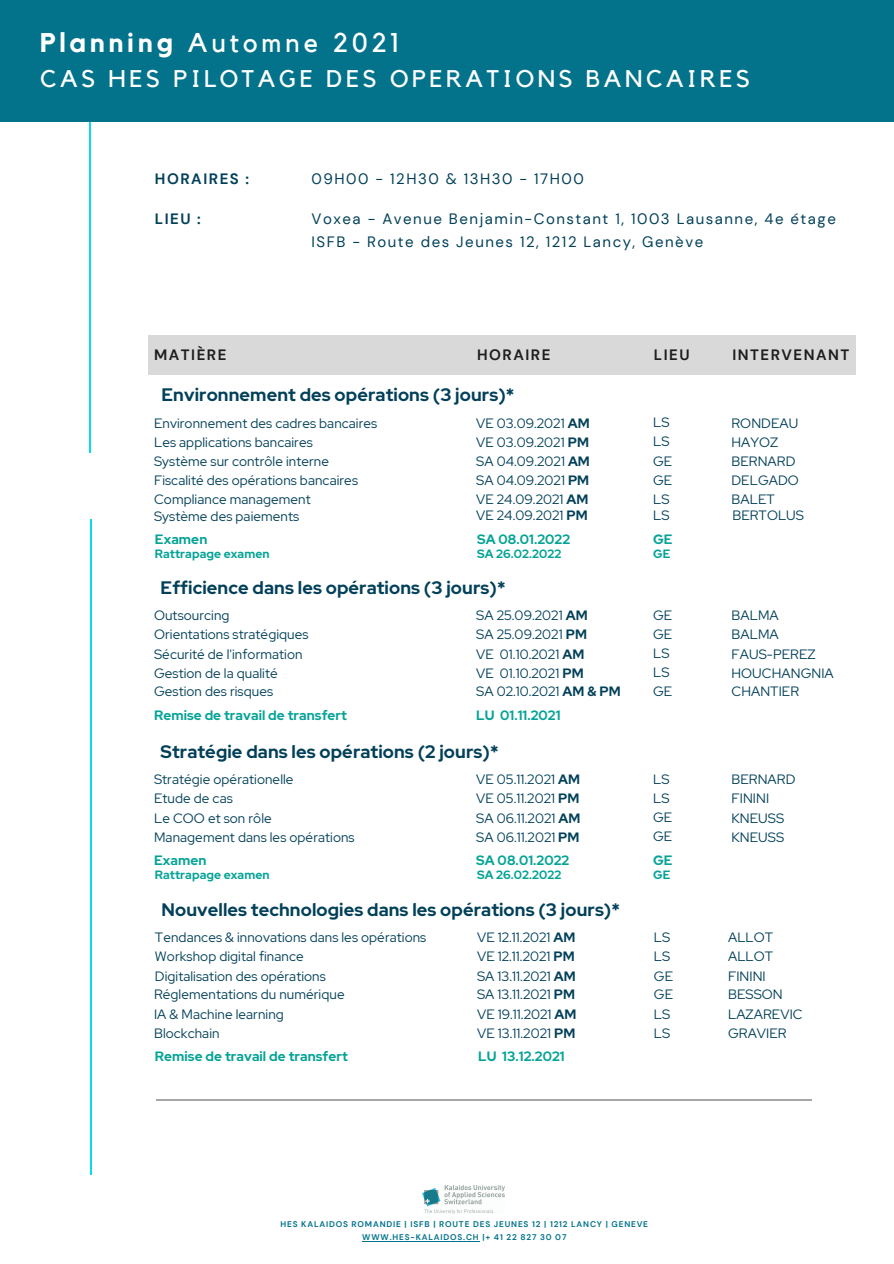
<style>
.page{position:relative;width:894px;height:1264px;background:#fff}
.page>*{position:absolute;margin:0;border:0;box-sizing:border-box;transform-origin:0 0}
.t1{font:27px "Kollektif";letter-spacing:.145em;color:#fff}
.t2{font:24px "Kollektif";letter-spacing:.145em;color:#fff}
.t3{font:700 18px "Red Hat Display";letter-spacing:.005em;color:#024059}
.t4{font:15px "DM Sans";letter-spacing:.1em;color:#024059}
.t5{font:700 15px "DM Sans";letter-spacing:.1em;color:#1e1e1e}
.t6{font:700 15px "DM Sans";letter-spacing:.1em;color:#024059}
.t7{font:13.5px "Red Hat Display";letter-spacing:.005em;color:#024059}
.t8{font:700 13.5px "Red Hat Display";letter-spacing:.005em;color:#05a396}
.t9{font:700 12px "Red Hat Display";letter-spacing:.005em;color:#05a396}
.t10{font:700 8.25px "DM Sans";letter-spacing:.1em;color:#03738c}
.s1{font-weight:700}
</style>
<div class="page">
<hr style="left:89px;top:89px;width:1px;height:364px;background:#05dbf2">
<hr style="left:91px;top:519px;width:1px;height:655px;background:#05dbf2">
<div style="left:0;top:0;width:893px;height:122px;background:#03738c"></div>
<div style="left:148px;top:335px;width:707px;height:40px;background:#d9d9d9"></div>
<hr style="left:156px;top:1099px;width:656px;height:1px;background:#a6a6a6">
<hr style="left:362px;top:1240px;width:117px;height:1px;background:#03738c">
<img style="left:422px;top:1185px;width:83px;height:28px">
<p class="t1" style="left:40px;top:30px;width:360px"><span class="s1">Planning</span> Automne 2021</p>
<p class="t2" style="left:40px;top:67px;width:711px">CAS HES PILOTAGE DES OPERATIONS BANCAIRES</p>
<p class="t6" style="left:155px;top:169px;width:95px">HORAIRES :</p>
<p class="t6" style="left:155px;top:209px;width:47px">LIEU :</p>
<p class="t4" style="left:311px;top:169px;width:273px">09H00 - 12H30 &amp; 13H30 - 17H00</p>
<p class="t4" style="left:311px;top:209px;width:525px">Voxea - Avenue Benjamin-Constant 1, 1003 Lausanne, 4e étage</p>
<p class="t4" style="left:311px;top:232px;width:393px">ISFB - Route des Jeunes 12, 1212 Lancy, Genève</p>
<p class="t5" style="left:154px;top:345px;width:74px">MATIÈRE</p>
<p class="t5" style="left:477px;top:345px;width:75px">HORAIRE</p>
<p class="t5" style="left:653px;top:345px;width:37px">LIEU</p>
<p class="t5" style="left:732px;top:345px;width:118px">INTERVENANT</p>
<p class="t3" style="left:161px;top:383px;width:354px">Environnement des opérations (3 jours)*</p>
<p class="t7" style="left:154px;top:414px;width:225px">Environnement des cadres bancaires</p>
<p class="t7" style="left:476px;top:414px;width:115px">VE 03.09.2021 <span class="s1">AM</span></p>
<p class="t7" style="left:653px;top:413px;width:18px">LS</p>
<p class="t7" style="left:731px;top:414px;width:68px">RONDEAU</p>
<p class="t7" style="left:154px;top:433px;width:160px">Les applications bancaires</p>
<p class="t7" style="left:476px;top:433px;width:114px">VE 03.09.2021 <span class="s1">PM</span></p>
<p class="t7" style="left:653px;top:433px;width:18px">LS</p>
<p class="t7" style="left:731px;top:433px;width:48px">HAYOZ</p>
<p class="t7" style="left:154px;top:452px;width:176px">Système sur contrôle interne</p>
<p class="t7" style="left:476px;top:452px;width:115px">SA 04.09.2021 <span class="s1">AM</span></p>
<p class="t7" style="left:653px;top:452px;width:21px">GE</p>
<p class="t7" style="left:731px;top:452px;width:65px">BERNARD</p>
<p class="t7" style="left:154px;top:471px;width:205px">Fiscalité des opérations bancaires</p>
<p class="t7" style="left:476px;top:471px;width:114px">SA 04.09.2021 <span class="s1">PM</span></p>
<p class="t7" style="left:653px;top:471px;width:21px">GE</p>
<p class="t7" style="left:731px;top:471px;width:69px">DELGADO</p>
<p class="t7" style="left:154px;top:490px;width:158px">Compliance management</p>
<p class="t7" style="left:476px;top:490px;width:114px">VE 24.09.2021 <span class="s1">AM</span></p>
<p class="t7" style="left:653px;top:490px;width:18px">LS</p>
<p class="t7" style="left:731px;top:490px;width:45px">BALET</p>
<p class="t7" style="left:154px;top:507px;width:146px">Système des paiements</p>
<p class="t7" style="left:476px;top:506px;width:113px">VE 24.09.2021 <span class="s1">PM</span></p>
<p class="t7" style="left:653px;top:506px;width:18px">LS</p>
<p class="t7" style="left:732px;top:506px;width:73px">BERTOLUS</p>
<p class="t8" style="left:155px;top:530px;width:54px">Examen</p>
<p class="t8" style="left:477px;top:530px;width:95px">SA 08.01.2022</p>
<p class="t8" style="left:653px;top:530px;width:21px">GE</p>
<p class="t9" style="left:155px;top:546px;width:116px">Rattrapage examen</p>
<p class="t9" style="left:477px;top:546px;width:86px">SA 26.02.2022</p>
<p class="t9" style="left:653px;top:546px;width:19px">GE</p>
<p class="t3" style="left:161px;top:575px;width:346px">Efficience dans les opérations (3 jours)*</p>
<p class="t7" style="left:154px;top:606px;width:77px">Outsourcing</p>
<p class="t7" style="left:476px;top:606px;width:113px">SA 25.09.2021 <span class="s1">AM</span></p>
<p class="t7" style="left:653px;top:605px;width:21px">GE</p>
<p class="t7" style="left:731px;top:606px;width:49px">BALMA</p>
<p class="t7" style="left:154px;top:625px;width:156px">Orientations stratégiques</p>
<p class="t7" style="left:476px;top:625px;width:112px">SA 25.09.2021 <span class="s1">PM</span></p>
<p class="t7" style="left:653px;top:625px;width:21px">GE</p>
<p class="t7" style="left:731px;top:625px;width:49px">BALMA</p>
<p class="t7" style="left:154px;top:644px;width:150px">Sécurité de l'information</p>
<p class="t7" style="left:476px;top:644px;width:110px">VE 01.10.2021 <span class="s1">AM</span></p>
<p class="t7" style="left:653px;top:644px;width:18px">LS</p>
<p class="t7" style="left:731px;top:644px;width:86px">FAUS-PEREZ</p>
<p class="t7" style="left:154px;top:664px;width:125px">Gestion de la qualité</p>
<p class="t7" style="left:476px;top:664px;width:109px">VE 01.10.2021 <span class="s1">PM</span></p>
<p class="t7" style="left:653px;top:663px;width:18px">LS</p>
<p class="t7" style="left:731px;top:664px;width:104px">HOUCHANGNIA</p>
<p class="t7" style="left:154px;top:682px;width:120px">Gestion des risques</p>
<p class="t7" style="left:476px;top:682px;width:146px">SA 02.10.2021 <span class="s1">AM &amp; PM</span></p>
<p class="t7" style="left:653px;top:682px;width:21px">GE</p>
<p class="t7" style="left:731px;top:682px;width:69px">CHANTIER</p>
<p class="t8" style="left:154px;top:706px;width:194px">Remise de travail de transfert</p>
<p class="t8" style="left:476px;top:706px;width:86px">LU 01.11.2021</p>
<p class="t3" style="left:161px;top:739px;width:339px">Stratégie dans les opérations (2 jours)*</p>
<p class="t7" style="left:154px;top:770px;width:141px">Stratégie opérationelle</p>
<p class="t7" style="left:476px;top:770px;width:105px">VE 05.11.2021 <span class="s1">AM</span></p>
<p class="t7" style="left:653px;top:770px;width:18px">LS</p>
<p class="t7" style="left:731px;top:770px;width:65px">BERNARD</p>
<p class="t7" style="left:154px;top:789px;width:80px">Etude de cas</p>
<p class="t7" style="left:476px;top:789px;width:105px">VE 05.11.2021 <span class="s1">PM</span></p>
<p class="t7" style="left:653px;top:789px;width:18px">LS</p>
<p class="t7" style="left:731px;top:789px;width:39px">FININI</p>
<p class="t7" style="left:154px;top:808px;width:119px">Le COO et son rôle</p>
<p class="t7" style="left:476px;top:808px;width:106px">SA 06.11.2021 <span class="s1">AM</span></p>
<p class="t7" style="left:653px;top:808px;width:21px">GE</p>
<p class="t7" style="left:731px;top:808px;width:54px">KNEUSS</p>
<p class="t7" style="left:154px;top:828px;width:202px">Management dans les opérations</p>
<p class="t7" style="left:476px;top:828px;width:105px">SA 06.11.2021 <span class="s1">PM</span></p>
<p class="t7" style="left:653px;top:827px;width:21px">GE</p>
<p class="t7" style="left:731px;top:828px;width:54px">KNEUSS</p>
<p class="t8" style="left:154px;top:850px;width:54px">Examen</p>
<p class="t8" style="left:476px;top:850px;width:95px">SA 08.01.2022</p>
<p class="t8" style="left:653px;top:851px;width:21px">GE</p>
<p class="t9" style="left:155px;top:866px;width:116px">Rattrapage examen</p>
<p class="t9" style="left:477px;top:866px;width:86px">SA 26.02.2022</p>
<p class="t9" style="left:653px;top:866px;width:19px">GE</p>
<p class="t3" style="left:161px;top:897px;width:460px">Nouvelles technologies dans les opérations (3 jours)*</p>
<p class="t7" style="left:155px;top:928px;width:273px">Tendances &amp; innovations dans les opérations</p>
<p class="t7" style="left:477px;top:928px;width:100px">VE 12.11.2021 <span class="s1">AM</span></p>
<p class="t7" style="left:653px;top:928px;width:18px">LS</p>
<p class="t7" style="left:727px;top:928px;width:47px">ALLOT</p>
<p class="t7" style="left:155px;top:947px;width:150px">Workshop digital finance</p>
<p class="t7" style="left:477px;top:947px;width:99px">VE 12.11.2021 <span class="s1">PM</span></p>
<p class="t7" style="left:653px;top:947px;width:18px">LS</p>
<p class="t7" style="left:727px;top:947px;width:47px">ALLOT</p>
<p class="t7" style="left:155px;top:967px;width:172px">Digitalisation des opérations</p>
<p class="t7" style="left:477px;top:967px;width:100px">SA 13.11.2021 <span class="s1">AM</span></p>
<p class="t7" style="left:653px;top:967px;width:21px">GE</p>
<p class="t7" style="left:727px;top:967px;width:39px">FININI</p>
<p class="t7" style="left:154px;top:985px;width:192px">Réglementations du numérique</p>
<p class="t7" style="left:477px;top:985px;width:100px">SA 13.11.2021 <span class="s1">PM</span></p>
<p class="t7" style="left:653px;top:985px;width:21px">GE</p>
<p class="t7" style="left:727px;top:985px;width:56px">BESSON</p>
<p class="t7" style="left:154px;top:1005px;width:131px">IA &amp; Machine learning</p>
<p class="t7" style="left:477px;top:1005px;width:101px">VE 19.11.2021 <span class="s1">AM</span></p>
<p class="t7" style="left:653px;top:1005px;width:18px">LS</p>
<p class="t7" style="left:727px;top:1005px;width:76px">LAZAREVIC</p>
<p class="t7" style="left:154px;top:1024px;width:67px">Blockchain</p>
<p class="t7" style="left:477px;top:1024px;width:100px">VE 13.11.2021 <span class="s1">PM</span></p>
<p class="t7" style="left:653px;top:1024px;width:18px">LS</p>
<p class="t7" style="left:727px;top:1024px;width:60px">GRAVIER</p>
<p class="t8" style="left:155px;top:1047px;width:194px">Remise de travail de transfert</p>
<p class="t8" style="left:478px;top:1047px;width:88px">LU 13.12.2021</p>
<p class="t10" style="left:280px;top:1219px;width:369px">HES KALAIDOS ROMANDIE | ISFB | ROUTE DES JEUNES 12 | 1212 LANCY | GENEVE</p>
<p class="t10" style="left:362px;top:1231px;width:206px">WWW.HES-KALAIDOS.CH |+ 41 22 827 30 07</p>
</div>
